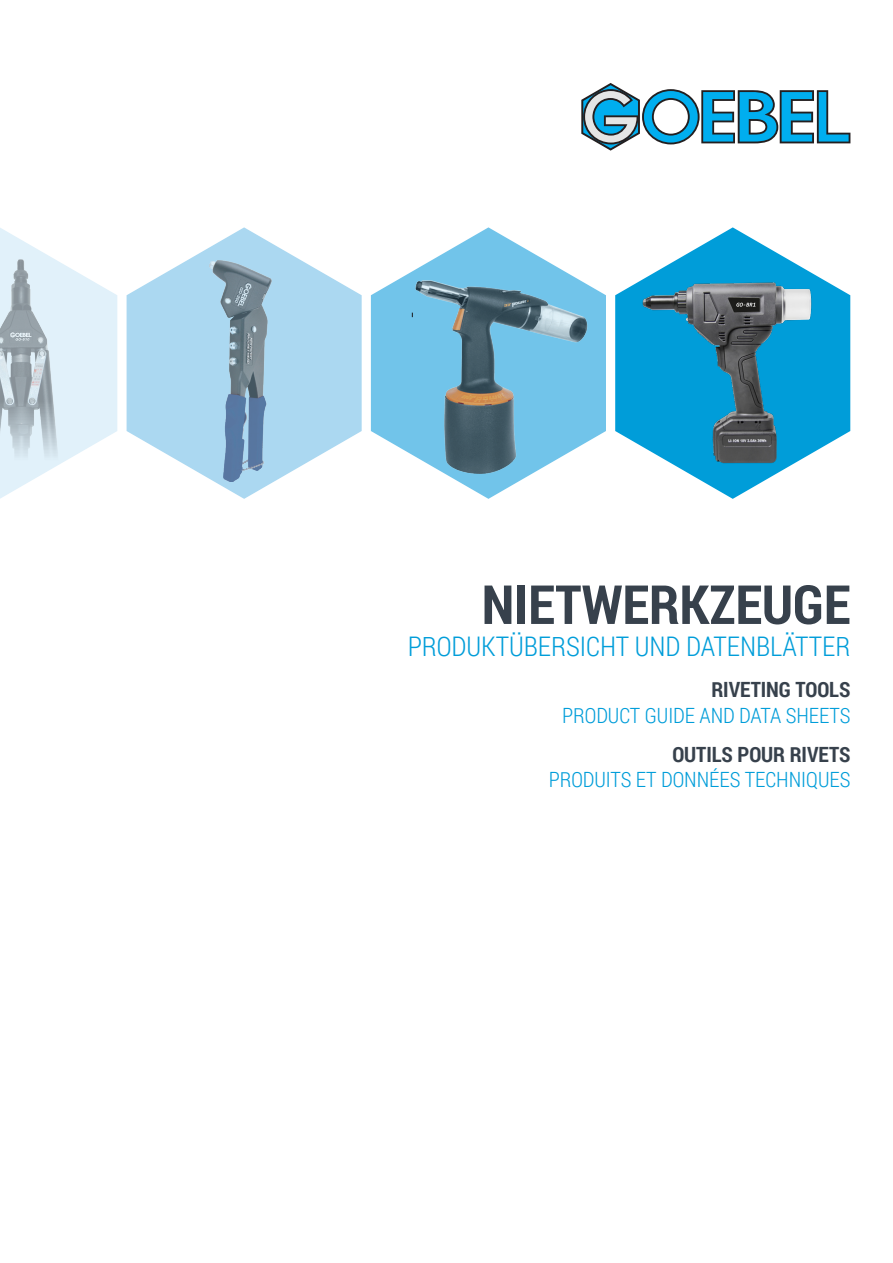
<style>
.page{position:relative;width:893px;height:1263px;background:#fff}
.page>*{position:absolute;margin:0;border:0;box-sizing:border-box;transform-origin:0 0}
.t1{font:700 54px "Roboto Condensed";color:#37414c}
.t2{font:300 27px "Roboto Condensed";color:#009dd9}
.t3{font:300 21px "Roboto Condensed";color:#009dd9}
.t4{font:700 21px "Roboto Condensed";color:#37414c}
</style>
<div class="page">
<svg style="left:581px;top:83px;width:269px;height:68px"></svg>
<svg style="left:615px;top:227px;width:235px;height:272px"></svg>
<svg style="left:371px;top:227px;width:235px;height:272px"></svg>
<svg style="left:127px;top:227px;width:235px;height:272px;fill:#abd8f1"></svg>
<svg style="left:0;top:228px;width:117px;height:222px"></svg>
<img style="left:621px;top:265px;width:215px;height:210px">
<img style="left:410px;top:270px;width:181px;height:221px">
<img style="left:209px;top:260px;width:62px;height:222px">
<img style="left:0;top:254px;width:84px;height:245px">
<p class="t1" style="left:482px;top:567px;width:370px">NIETWERKZEUGE</p>
<p class="t2" style="left:408px;top:628px;width:444px">PRODUKTÜBERSICHT UND DATENBLÄTTER</p>
<p class="t4" style="left:711px;top:675px;width:141px">RIVETING TOOLS</p>
<p class="t3" style="left:562px;top:700px;width:290px">PRODUCT GUIDE AND DATA SHEETS</p>
<p class="t4" style="left:672px;top:740px;width:180px">OUTILS POUR RIVETS</p>
<p class="t3" style="left:549px;top:765px;width:303px">PRODUITS ET DONNÉES TECHNIQUES</p>
</div>
